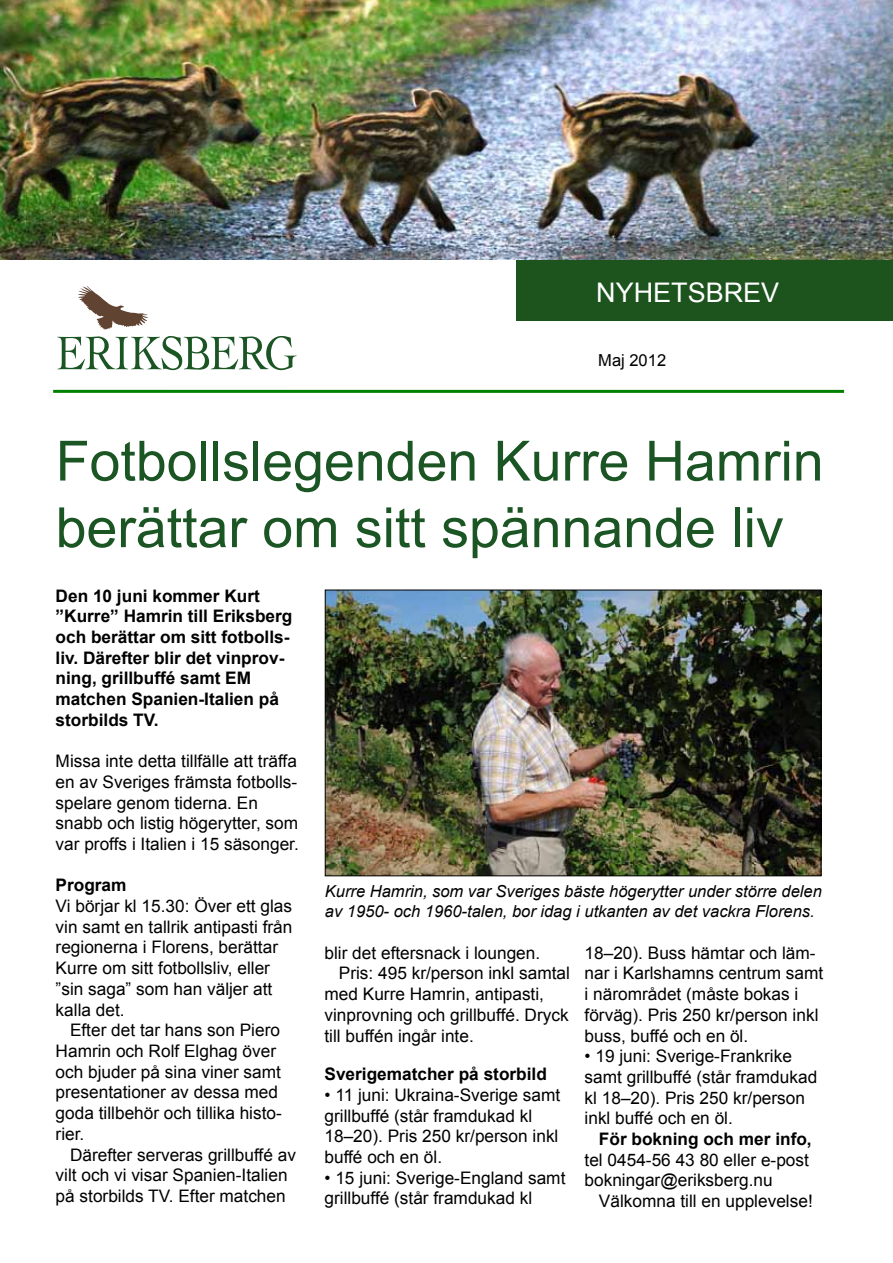
<style>
.page{position:relative;width:893px;height:1263px;background:#fff}
.page>*{position:absolute;margin:0;border:0;box-sizing:border-box;transform-origin:0 0}
.t1{font:55.5px/66.6px "Arial";color:#1b5524}
.t2{font:27px "Arial";color:#fff}
.t3{font:17.25px/20.7px "Arial";color:#000}
.t4{font:700 17.25px/20.7px "Arial";color:#000}
.t5{font:italic 16.5px/19.8px "Arial";color:#000}
.t6{font:16.5px "Arial";color:#000}
</style>
<div class="page">
<svg style="left:57px;top:336px;width:240px;height:34px"></svg>
<svg style="left:78px;top:286px;width:71px;height:44px"></svg>
<hr style="left:53px;top:390px;width:791px;height:3px;background:#008000">
<div style="left:516px;top:243px;width:377px;height:78px;background:#1d541e"></div>
<img style="left:0;top:0;width:893px;height:259px">
<img style="left:327px;top:592px;width:492px;height:282px">
<div style="left:325px;top:590px;width:496px;height:286px;border:1px solid #000"></div>
<h2 class="t2" style="left:596px;top:274px;width:185px">NYHETSBREV</h2>
<p class="t6" style="left:598px;top:349px;width:69px">Maj 2012</p>
<h1 class="t1" style="left:56px;top:428px;width:770px">Fotbollslegenden Kurre Hamrin berättar om sitt spännande liv</h1>
<p class="t4" style="left:56px;top:586px;width:238px">Den 10 juni kommer Kurt ”Kurre” Hamrin till Eriksberg och berättar om sitt fotbolls&shy;liv. Därefter blir det vinprov&shy;ning, grillbuffé samt EM matchen Spanien-Italien på storbilds TV.</p>
<p class="t3" style="left:56px;top:751px;width:245px">Missa inte detta tillfälle att träffa en av Sveriges främsta fotbolls&shy;spelare genom tiderna. En snabb och listig högerytter, som var proffs i Italien i 15 säsonger.</p>
<p class="t4" style="left:56px;top:875px;width:72px">Program</p>
<p class="t3" style="left:56px;top:896px;width:238px">Vi börjar kl 15.30: Över ett glas vin samt en tallrik antipasti från regionerna i Florens, berättar<br>Kurre om sitt fotbollsliv, eller ”sin saga” som han väljer att kalla det.</p>
<p class="t3" style="left:56px;top:1020px;width:228px;text-indent:14px">Efter det tar hans son Piero<br>Hamrin och Rolf Elghag över och bjuder på sina viner samt presentationer av dessa med goda tillbehör och tillika histo&shy;rier.</p>
<p class="t3" style="left:56px;top:1144px;width:242px;text-indent:14px">Därefter serveras grillbuffé av vilt och vi visar Spanien-Italien på storbilds TV. Efter matchen</p>
<p class="t5" style="left:325px;top:881px;width:499px">Kurre Hamrin, som var Sveriges bäste högerytter under större delen av 1950- och 1960-talen, bor idag i utkanten av det vackra Florens.</p>
<p class="t3" style="left:324px;top:942px;width:217px">blir det eftersnack i loungen.</p>
<p class="t3" style="left:339px;top:963px;width:233px">Pris: 495 kr/person inkl samtal</p>
<p class="t3" style="left:324px;top:984px;width:221px">med Kurre Hamrin, antipasti,</p>
<p class="t3" style="left:324px;top:1004px;width:246px">vinprovning och grillbuffé. Dryck</p>
<p class="t3" style="left:324px;top:1025px;width:151px">till buffén ingår inte.</p>
<p class="t4" style="left:324px;top:1064px;width:224px">Sverigematcher på storbild</p>
<p class="t3" style="left:324px;top:1085px;width:237px">• 11 juni: Ukraina-Sverige samt grillbuffé (står framdukad kl<br>18–20). Pris 250 kr/person inkl buffé och en öl.</p>
<p class="t3" style="left:324px;top:1167px;width:242px">• 15 juni: Sverige-England samt grillbuffé (står framdukad kl</p>
<p class="t3" style="left:585px;top:942px;width:240px">18–20). Buss hämtar och läm&shy;nar i Karlshamns centrum samt i närområdet (måste bokas i förväg). Pris 250 kr/person inkl buss, buffé och en öl.</p>
<p class="t3" style="left:585px;top:1046px;width:234px">• 19 juni: Sverige-Frankrike samt grillbuffé (står framdukad kl 18–20). Pris 250 kr/person inkl buffé och en öl.</p>
<p class="t4" style="left:599px;top:1129px;width:214px">För bokning och mer info,</p>
<p class="t3" style="left:585px;top:1149px;width:226px">tel 0454-56 43 80 eller e-post bokningar@eriksberg.nu</p>
<p class="t3" style="left:599px;top:1191px;width:215px">Välkomna till en upplevelse!</p>
</div>
